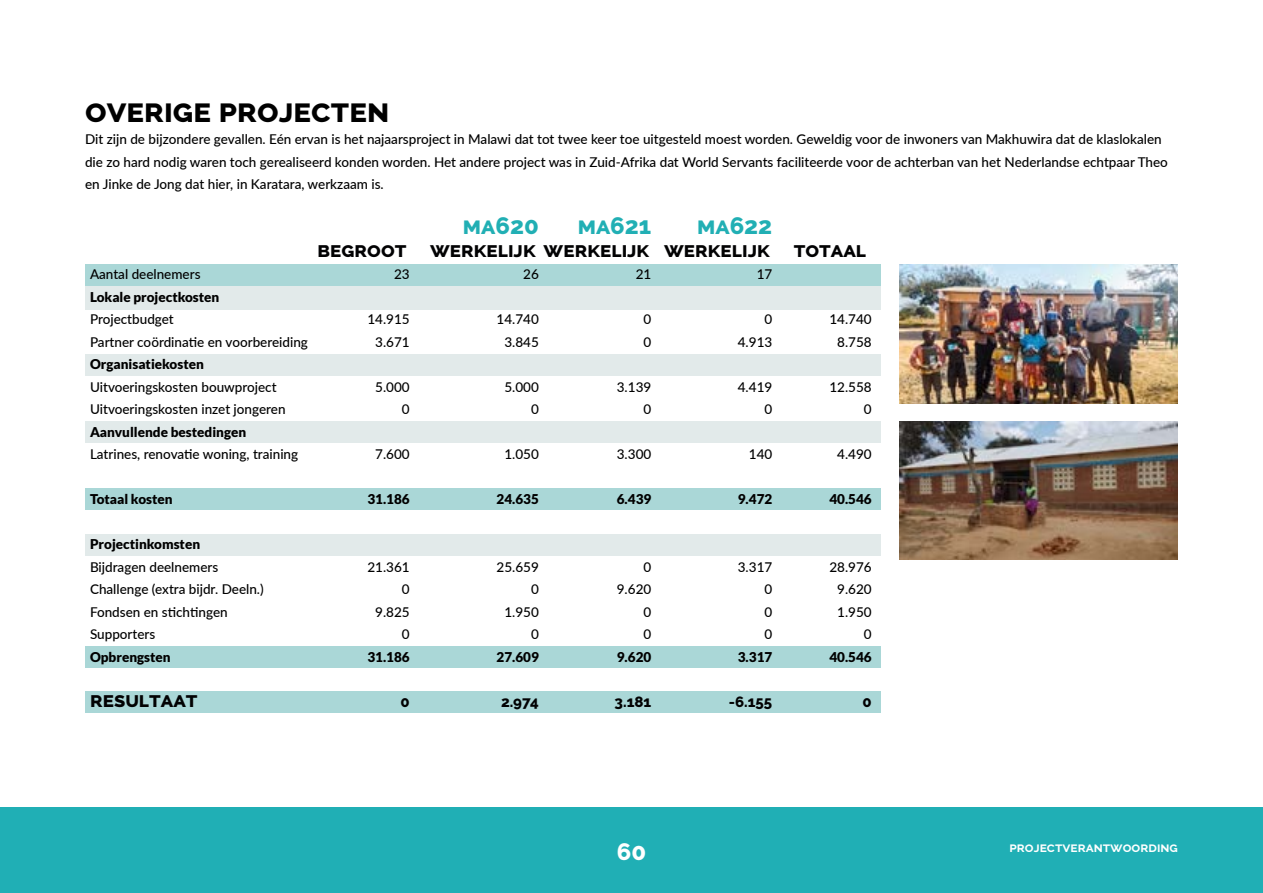
<style>
.page{position:relative;width:1263px;height:893px;background:#fff}
.page>*{position:absolute;margin:0;border:0;box-sizing:border-box;transform-origin:0 0}
.t1{font:800 33px "Raleway";color:#000}
.t2{font:800 24px "Raleway";color:#21afb4}
.t3{font:800 24px "Raleway";color:#fff}
.t4{font:800 21px "Raleway";color:#020203}
.t5{font:800 15px "Raleway";color:#020203}
.t6{font:500 13.5px/22.5px "Lato";color:#000;text-align:right}
.t7{font:900 13.5px "Lato";color:#000}
.t8{font:700 13.5px "Raleway";color:#fff}
</style>
<div class="page">
<div style="left:85px;top:264px;width:795px;height:22px;background:#aad7d7"></div>
<div style="left:85px;top:287px;width:795px;height:23px;background:#e2eaea"></div>
<div style="left:85px;top:355px;width:795px;height:21px;background:#e2eaea"></div>
<div style="left:85px;top:421px;width:795px;height:22px;background:#e2eaea"></div>
<div style="left:85px;top:488px;width:795px;height:22px;background:#aad7d7"></div>
<div style="left:85px;top:534px;width:795px;height:22px;background:#e2eaea"></div>
<div style="left:85px;top:646px;width:795px;height:21px;background:#aad7d7"></div>
<div style="left:85px;top:691px;width:795px;height:22px;background:#aad7d7"></div>
<img style="left:899px;top:264px;width:279px;height:139px">
<img style="left:899px;top:421px;width:279px;height:139px">
<div style="left:0;top:808px;width:1263px;height:85px;background:#20afb5"></div>
<h1 class="t1" style="left:85px;top:91px;width:306px">overige projecten</h1>
<p class="t6" style="left:85px;top:127px;width:1084px;text-align:left">Dit zijn de bijzondere gevallen. Eén ervan is het najaarsproject in Malawi dat tot twee keer toe uitgesteld moest worden. Geweldig voor de inwoners van Makhuwira dat de klaslokalen die zo hard nodig waren toch gerealiseerd konden worden. Het andere project was in Zuid-Afrika dat World Servants faciliteerde voor de achterban van het Nederlandse echtpaar Theo en Jinke de Jong dat hier, in Karatara, werkzaam is.</p>
<p class="t6" style="left:90px;top:262px;width:112px">Aantal deelnemers</p>
<p class="t7" style="left:90px;top:289px;width:131px">Lokale projectkosten</p>
<p class="t6" style="left:90px;top:307px;width:219px;text-align:left">Projectbudget<br>Partner coördinatie en voorbereiding</p>
<p class="t7" style="left:90px;top:356px;width:115px">Organisatiekosten</p>
<p class="t6" style="left:90px;top:375px;width:197px;text-align:left">Uitvoeringskosten bouwproject<br>Uitvoeringskosten inzet jongeren</p>
<p class="t7" style="left:90px;top:424px;width:158px">Aanvullende bestedingen</p>
<p class="t6" style="left:90px;top:442px;width:210px">Latrines, renovatie woning, training</p>
<p class="t7" style="left:90px;top:491px;width:84px">Totaal kosten</p>
<p class="t7" style="left:90px;top:536px;width:112px">Projectinkomsten</p>
<p class="t6" style="left:90px;top:555px;width:175px;text-align:left">Bijdragen deelnemers<br>Challenge (extra bijdr. Deeln.)<br>Fondsen en stichtingen<br>Supporters</p>
<p class="t7" style="left:90px;top:649px;width:82px">Opbrengsten</p>
<h3 class="t4" style="left:90px;top:687px;width:109px">resultaat</h3>
<h2 class="t2" style="left:463px;top:212px;width:77px">ma620</h2>
<h2 class="t2" style="left:578px;top:212px;width:75px">ma621</h2>
<h2 class="t2" style="left:697px;top:212px;width:77px">ma622</h2>
<h3 class="t4" style="left:317px;top:237px;width:91px">begroot</h3>
<h3 class="t4" style="left:430px;top:237px;width:341px">werkelijk werkelijk werkelijk</h3>
<p class="t6" style="left:394px;top:262px;width:17px">23</p>
<p class="t6" style="left:367px;top:307px;width:44px;text-align:center">14.915<br>3.671</p>
<p class="t6" style="left:375px;top:375px;width:36px">5.000<br>0</p>
<p class="t6" style="left:375px;top:442px;width:36px">7.600</p>
<p class="t7" style="left:367px;top:491px;width:44px">31.186</p>
<p class="t6" style="left:523px;top:262px;width:17px">26</p>
<p class="t6" style="left:496px;top:307px;width:44px;text-align:center">14.740<br>3.845</p>
<p class="t6" style="left:504px;top:375px;width:36px">5.000<br>0</p>
<p class="t6" style="left:504px;top:442px;width:36px">1.050</p>
<p class="t7" style="left:496px;top:491px;width:44px">24.635</p>
<p class="t6" style="left:636px;top:262px;width:17px">21</p>
<p class="t6" style="left:643px;top:307px;width:9px;text-align:left">0<br>0</p>
<p class="t6" style="left:617px;top:375px;width:36px">3.139<br>0</p>
<p class="t6" style="left:617px;top:442px;width:36px">3.300</p>
<p class="t7" style="left:617px;top:491px;width:36px">6.439</p>
<p class="t6" style="left:757px;top:262px;width:17px">17</p>
<p class="t6" style="left:738px;top:307px;width:36px">0<br>4.913</p>
<p class="t6" style="left:738px;top:375px;width:36px">4.419<br>0</p>
<p class="t6" style="left:749px;top:442px;width:25px">140</p>
<p class="t7" style="left:738px;top:491px;width:36px">9.472</p>
<p class="t6" style="left:367px;top:555px;width:44px">21.361<br>0<br>9.825<br>0</p>
<p class="t7" style="left:367px;top:649px;width:44px">31.186</p>
<p class="t5" style="left:401px;top:693px;width:11px">0</p>
<p class="t6" style="left:496px;top:555px;width:44px">25.659<br>0<br>1.950<br>0</p>
<p class="t7" style="left:496px;top:649px;width:44px">27.609</p>
<p class="t5" style="left:501px;top:693px;width:39px">2.974</p>
<p class="t6" style="left:617px;top:555px;width:36px">0<br>9.620<br>0<br>0</p>
<p class="t7" style="left:617px;top:649px;width:36px">9.620</p>
<p class="t5" style="left:615px;top:693px;width:38px">3.181</p>
<p class="t6" style="left:764px;top:555px;width:9px;text-align:justify;text-indent:-27px">3.317<br>0<br>0<br>0</p>
<p class="t7" style="left:738px;top:649px;width:36px">3.317</p>
<p class="t5" style="left:729px;top:693px;width:45px">-6.155</p>
<h3 class="t4" style="left:794px;top:237px;width:74px">totaal</h3>
<p class="t6" style="left:829px;top:307px;width:44px;text-align:center">14.740<br>8.758</p>
<p class="t6" style="left:829px;top:375px;width:44px">12.558<br>0</p>
<p class="t6" style="left:837px;top:442px;width:36px">4.490</p>
<p class="t7" style="left:829px;top:491px;width:44px">40.546</p>
<p class="t6" style="left:829px;top:555px;width:44px">28.976<br>9.620<br>1.950<br>0</p>
<p class="t7" style="left:829px;top:649px;width:44px">40.546</p>
<p class="t5" style="left:862px;top:693px;width:11px">0</p>
<h2 class="t3" style="left:617px;top:838px;width:31px">60</h2>
<p class="t8" style="left:1009px;top:840px;width:170px">projectverantwoording</p>
</div>
